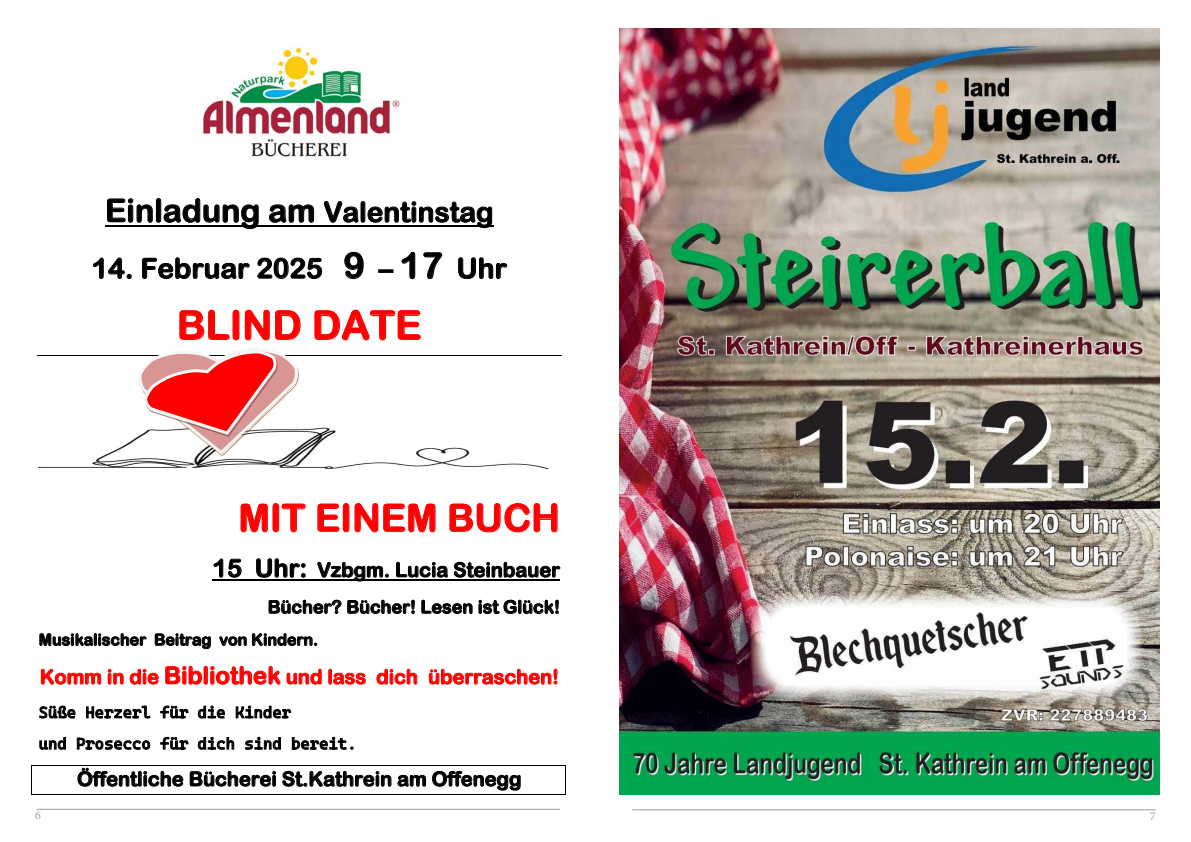
<style>
.page{position:relative;width:1191px;height:842px;background:#fff}
.page>*{position:absolute;margin:0;border:0;box-sizing:border-box;transform-origin:0 0}
.t1{font:39.8px "Arial Rounded MT Bold";color:#f00}
.t2{font:37.9px "Arial Rounded MT Bold";color:#f00}
.t3{font:27.8px "Arial Rounded MT Bold";color:#000}
.t4{font:19.9px "Arial Rounded MT Bold";color:#000}
.t5{font:19.9px "Arial Rounded MT Bold";color:#f00}
.t6{font:17.9px "Arial Rounded MT Bold";color:#000}
.t7{font:15.9px/31.3px "Cascadia Mono";color:#000}
.t8{font:15.9px "Arial Rounded MT Bold";color:#000}
.t9{font:12px "Minion Pro";color:#9d9d9c}
.s1{font-size:31.9px}
.s2{font-size:35.8px}
.s3{font-size:24.8px}
.s4{font-size:23.9px}
</style>
<div class="page">
<hr style="left:37px;top:809px;width:523px;height:1px;background:#9d9d9c">
<hr style="left:632px;top:809px;width:523px;height:1px;background:#9d9d9c">
<hr style="left:105px;top:225px;width:388px;height:1px;background:#000">
<hr style="left:37px;top:356px;width:524px;height:1px;background:#000">
<hr style="left:212px;top:579px;width:348px;height:1px;background:#000">
<hr style="left:31px;top:766px;width:534px;height:1px;background:#000">
<hr style="left:31px;top:794px;width:534px;height:1px;background:#000">
<svg style="left:31px;top:767px;width:1px;height:27px"></svg>
<svg style="left:565px;top:766px;width:1px;height:29px"></svg>
<img style="left:202px;top:45px;width:198px;height:112px">
<img style="left:39px;top:427px;width:510px;height:42px">
<svg style="left:138px;top:351px;width:161px;height:106px"></svg>
<img style="left:619px;top:29px;width:541px;height:765px">
<h3 class="t3" style="left:105px;top:195px;width:390px"><span class="s1">Einladung am</span> Valentinstag</h3>
<h3 class="t3" style="left:92px;top:252px;width:417px">14. Februar 2025 <span class="s2">9</span> – <span class="s2">17</span> Uhr</h3>
<h1 class="t1" style="left:177px;top:302px;width:246px">BLIND DATE</h1>
<h2 class="t2" style="left:238px;top:495px;width:323px">MIT EINEM BUCH</h2>
<p class="t4" style="left:212px;top:558px;width:349px"><span class="s3">15 Uhr:</span> Vzbgm. Lucia Steinbauer</p>
<p class="t6" style="left:268px;top:596px;width:294px">Bücher? Bücher! Lesen ist Glück!</p>
<p class="t8" style="left:39px;top:630px;width:281px">Musikalischer Beitrag von Kindern.</p>
<p class="t5" style="left:40px;top:665px;width:520px">Komm in die <span class="s4">Bibliothek</span> und lass dich überraschen!</p>
<p class="t7" style="left:39px;top:697px;width:319px">Süße Herzerl für die Kinder<br>und Prosecco für dich sind bereit.</p>
<p class="t4" style="left:77px;top:767px;width:446px">Öffentliche Bücherei St.Kathrein am Offenegg</p>
<p class="t9" style="left:35px;top:807px;width:7px">6</p>
<p class="t9" style="left:1149px;top:808px;width:7px">7</p>
</div>
